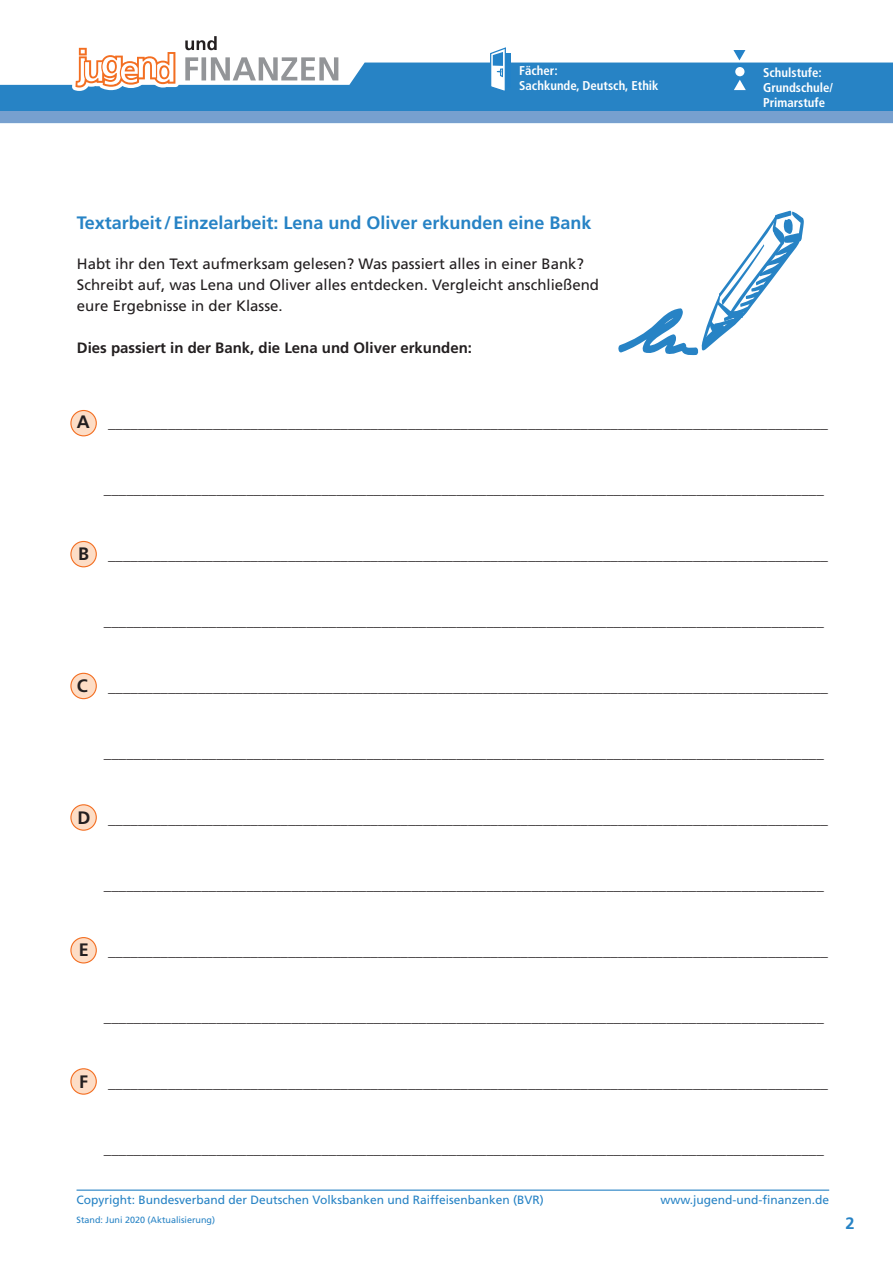
<style>
.page{position:relative;width:893px;height:1263px;background:#fff}
.page>*{position:absolute;margin:0;border:0;box-sizing:border-box;transform-origin:0 0}
.t1{font:700 18px "Frutiger LT Std";color:#2783c5}
.t2{font:700 18px "Frutiger LT Std";color:#231f20}
.t3{font:700 16.5px "Frutiger LT Std";color:#2783c5}
.t4{font:15px/21px "Frutiger LT Std";color:#231f20}
.t5{font:700 15px "Frutiger LT Std";color:#231f20}
.t6{font:700 condensed 12.75px/15.3px "Frutiger";color:#fff}
.t7{font:12px "Frutiger LT Std";color:#2783c5}
.t8{font:9px "Frutiger LT Std";color:#2783c5}
.s1{font-weight:700;font-size:18px}
</style>
<div class="page">
<svg style="left:0;top:63px;width:893px;height:48px;background:#378cc9"></svg>
<div style="left:491px;top:53px;width:19px;height:35px;background:#2382c8"></div>
<svg style="left:489px;top:47px;width:18px;height:46px"></svg>
<hr style="left:77px;top:1189px;width:752px;height:2px;background:#2783c5">
<div style="left:735px;top:65px;width:9px;height:9px;background:#2382c8;border-radius:50%"></div>
<svg style="left:733px;top:50px;width:12px;height:10px"></svg>
<div style="left:735px;top:67px;width:9px;height:9px;background:#fff;border-radius:50%"></div>
<svg style="left:733px;top:77px;width:13px;height:13px"></svg>
<div style="left:0;top:111px;width:893px;height:12px;background:#77a0cf"></div>
<svg style="left:185px;top:57px;width:153px;height:23px"></svg>
<svg style="left:72px;top:47px;width:107px;height:44px"></svg>
<svg style="left:185px;top:36px;width:32px;height:14px"></svg>
<div style="left:71px;top:410px;width:25px;height:26px;background:#fdddc6;border-radius:50%"></div>
<div style="left:70px;top:410px;width:27px;height:26px;border:1px solid #f36e21;border-radius:50%"></div>
<div style="left:71px;top:541px;width:25px;height:26px;background:#fdddc6;border-radius:50%"></div>
<div style="left:70px;top:541px;width:27px;height:26px;border:1px solid #f36e21;border-radius:50%"></div>
<div style="left:71px;top:673px;width:25px;height:26px;background:#fdddc6;border-radius:50%"></div>
<div style="left:70px;top:673px;width:27px;height:26px;border:1px solid #f36e21;border-radius:50%"></div>
<div style="left:71px;top:805px;width:25px;height:25px;background:#fdddc6;border-radius:50%"></div>
<div style="left:70px;top:804px;width:27px;height:27px;border:1px solid #f36e21;border-radius:50%"></div>
<div style="left:71px;top:937px;width:25px;height:26px;background:#fdddc6;border-radius:50%"></div>
<div style="left:70px;top:937px;width:27px;height:26px;border:1px solid #f36e21;border-radius:50%"></div>
<div style="left:71px;top:1069px;width:25px;height:25px;background:#fdddc6;border-radius:50%"></div>
<div style="left:70px;top:1068px;width:27px;height:27px;border:1px solid #f36e21;border-radius:50%"></div>
<svg style="left:618px;top:211px;width:186px;height:144px"></svg>
<p class="t6" style="left:519px;top:63px;width:141px">Fächer:<br>Sachkunde, Deutsch, Ethik</p>
<p class="t6" style="left:763px;top:64px;width:71px">Schulstufe:<br>Grundschule/<br>Primarstufe</p>
<p class="t1" style="left:77px;top:212px;width:516px">Textarbeit/Einzelarbeit: Lena und Oliver erkunden eine Bank</p>
<p class="t4" style="left:77px;top:254px;width:524px">Habt ihr den Text aufmerksam gelesen? Was passiert alles in einer Bank?<br>Schreibt auf, was Lena und Oliver alles entdecken. Vergleicht anschließend eure Ergebnisse in der Klasse.</p>
<p class="t5" style="left:77px;top:339px;width:397px">Dies passiert in der Bank, die Lena und Oliver erkunden:</p>
<p class="t4" style="left:77px;top:413px;width:753px"><span class="s1">A</span> ________________________________________________________________________________________________</p>
<p class="t4" style="left:104px;top:479px;width:722px">________________________________________________________________________________________________</p>
<p class="t2" style="left:78px;top:543px;width:12px">B</p>
<p class="t4" style="left:108px;top:545px;width:721px">________________________________________________________________________________________________</p>
<p class="t4" style="left:104px;top:611px;width:722px">________________________________________________________________________________________________</p>
<p class="t4" style="left:77px;top:677px;width:753px"><span class="s1">C</span> ________________________________________________________________________________________________</p>
<p class="t4" style="left:104px;top:743px;width:721px">________________________________________________________________________________________________</p>
<p class="t4" style="left:78px;top:809px;width:752px"><span class="s1">D</span> ________________________________________________________________________________________________</p>
<p class="t4" style="left:104px;top:875px;width:722px">________________________________________________________________________________________________</p>
<p class="t4" style="left:79px;top:941px;width:751px"><span class="s1">E</span> ________________________________________________________________________________________________</p>
<p class="t4" style="left:104px;top:1007px;width:722px">________________________________________________________________________________________________</p>
<p class="t4" style="left:79px;top:1073px;width:750px"><span class="s1">F</span> ________________________________________________________________________________________________</p>
<p class="t4" style="left:104px;top:1139px;width:721px">________________________________________________________________________________________________</p>
<p class="t7" style="left:77px;top:1193px;width:469px">Copyright: Bundesverband der Deutschen Volksbanken und Raiffeisenbanken (BVR)</p>
<p class="t8" style="left:77px;top:1215px;width:140px">Stand: Juni 2020 (Aktualisierung)</p>
<p class="t7" style="left:660px;top:1193px;width:170px">www.jugend-und-finanzen.de</p>
<p class="t3" style="left:845px;top:1213px;width:11px">2</p>
</div>
